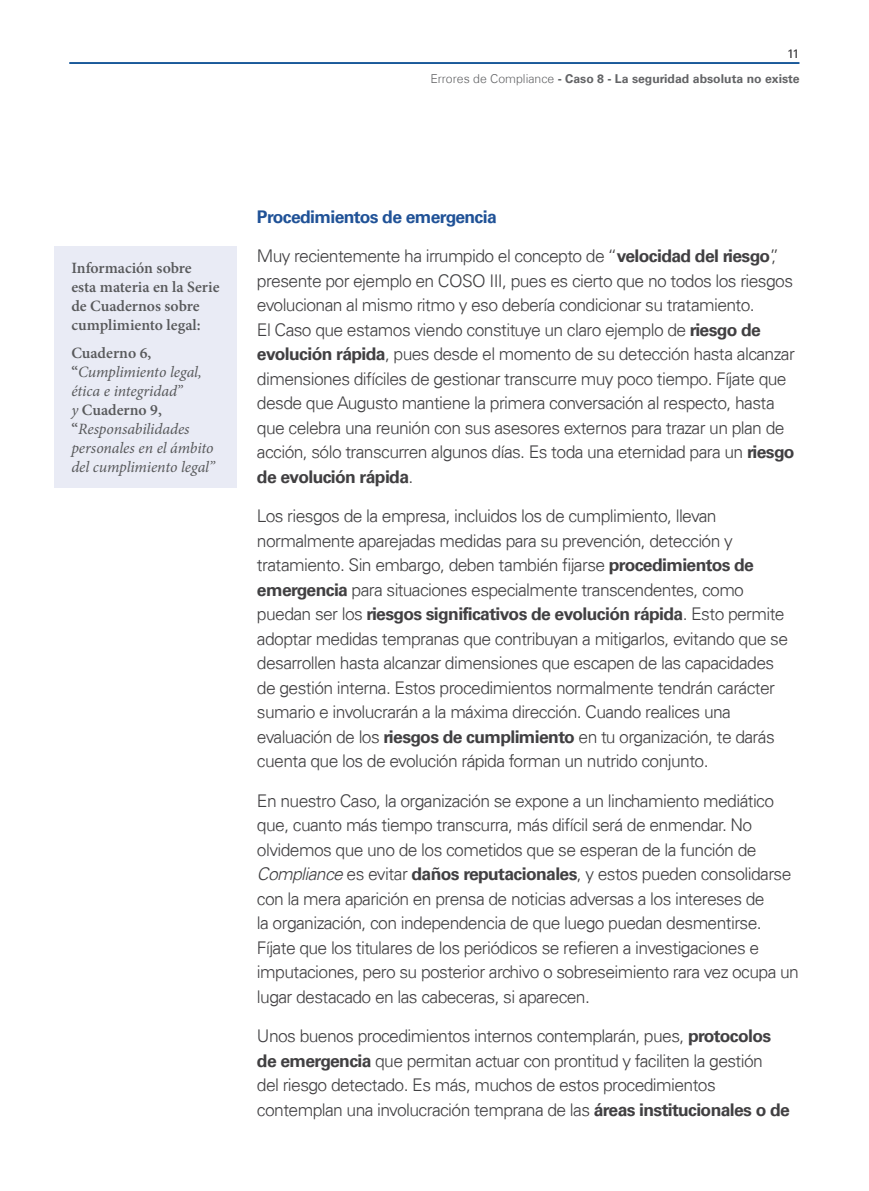
<style>
.page{position:relative;width:869px;height:1191px;background:#fff}
.page>*{position:absolute;margin:0;border:0;box-sizing:border-box;transform-origin:0 0}
.t1{font:300 17.5px/24.5px "Univers 45";letter-spacing:-.035em;color:#414042}
.t2{font:700 17.5px "Univers 65";letter-spacing:-.035em;color:#414042}
.t3{font:700 17.5px "Univers 65";letter-spacing:-.035em;color:#205297}
.t4{font:italic 15.75px/18.9px "Minion Pro";letter-spacing:-.01em;color:#58595b}
.t5{font:600 15.75px/18.9px "Minion Pro";color:#58595b}
.t6{font:700 12.25px/24.8px "Universfor KPMG";color:#636466;text-align:right}
.s1{font-weight:300;color:#414042}
.s2{font-weight:300}
.s3{font-weight:600;font-style:normal}
.s4{font-family:"Univers 65";font-weight:700}
.s5{font-family:"Univers 45";font-weight:300}
.s6{font-style:italic}
</style>
<div class="page">
<hr style="left:69px;top:62px;width:730px;height:2px;background:#00478f">
<div style="left:55px;top:246px;width:182px;height:241px;background:#e9ebf5"></div>
<p class="t6" style="left:430px;top:41px;width:370px"><span class="s1">11<br></span><span class="s2">Errores de Compliance</span> - Caso 8 - La seguridad absoluta no existe</p>
<p class="t5" style="left:71px;top:258px;width:150px">Información sobre esta materia en la Serie de Cuadernos sobre cumplimiento legal:</p>
<p class="t4" style="left:71px;top:344px;width:145px"><span class="s3">Cuaderno 6, “</span>Cumplimiento legal, ética e integridad”<br>y <span class="s3">Cuaderno 9, “</span>Responsabilidades personales en el ámbito del cumplimiento legal”</p>
<p class="t3" style="left:257px;top:206px;width:241px">Procedimientos de emergencia</p>
<p class="t1" style="left:257px;top:244px;width:539px">Muy recientemente ha irrumpido el concepto de “<span class="s4">velocidad del riesgo</span>”, presente por ejemplo en COSO III, pues es cierto que no todos los riesgos evolucionan al mismo ritmo y eso debería condicionar su tratamiento.<br>El Caso que estamos viendo constituye un claro ejemplo de <span class="s4">riesgo de evolución rápida</span>, pues desde el momento de su detección hasta alcanzar dimensiones difíciles de gestionar transcurre muy poco tiempo. Fíjate que desde que Augusto mantiene la primera conversación al respecto, hasta que celebra una reunión con sus asesores externos para trazar un plan de acción, sólo transcurren algunos días. Es toda una eternidad para un <span class="s4">riesgo</span></p>
<p class="t2" style="left:257px;top:466px;width:158px">de evolución rápida<span class="s5">.</span></p>
<p class="t1" style="left:257px;top:504px;width:498px">Los riesgos de la empresa, incluidos los de cumplimiento, llevan normalmente aparejadas medidas para su prevención, detección y tratamiento. Sin embargo, deben también fijarse <span class="s4">procedimientos de emergencia</span> para situaciones especialmente transcendentes, como</p>
<p class="t2" style="left:257px;top:604px;width:529px"><span class="s5">puedan ser los</span> riesgos significativos de evolución rápida<span class="s5">. Esto permite</span></p>
<p class="t1" style="left:257px;top:626px;width:532px">adoptar medidas tempranas que contribuyan a mitigarlos, evitando que se desarrollen hasta alcanzar dimensiones que escapen de las capacidades de gestión interna. Estos procedimientos normalmente tendrán carácter sumario e involucrarán a la máxima dirección. Cuando realices una evaluación de los <span class="s4">riesgos de cumplimiento</span> en tu organización, te darás cuenta que los de evolución rápida forman un nutrido conjunto.</p>
<p class="t1" style="left:257px;top:788px;width:543px">En nuestro Caso, la organización se expone a un linchamiento mediático que, cuanto más tiempo transcurra, más difícil será de enmendar. No olvidemos que uno de los cometidos que se esperan de la función de <span class="s6">Compliance</span> es evitar <span class="s4">daños reputacionales</span>, y estos pueden consolidarse con la mera aparición en prensa de noticias adversas a los intereses de<br>la organización, con independencia de que luego puedan desmentirse.<br>Fíjate que los titulares de los periódicos se refieren a investigaciones e imputaciones, pero su posterior archivo o sobreseimiento rara vez ocupa un lugar destacado en las cabeceras, si aparecen.</p>
<p class="t1" style="left:257px;top:1023px;width:534px">Unos buenos procedimientos internos contemplarán, pues, <span class="s4">protocolos de emergencia</span> que permitan actuar con prontitud y faciliten la gestión<br>del riesgo detectado. Es más, muchos de estos procedimientos contemplan una involucración temprana de las <span class="s4">áreas institucionales o de</span></p>
</div>
